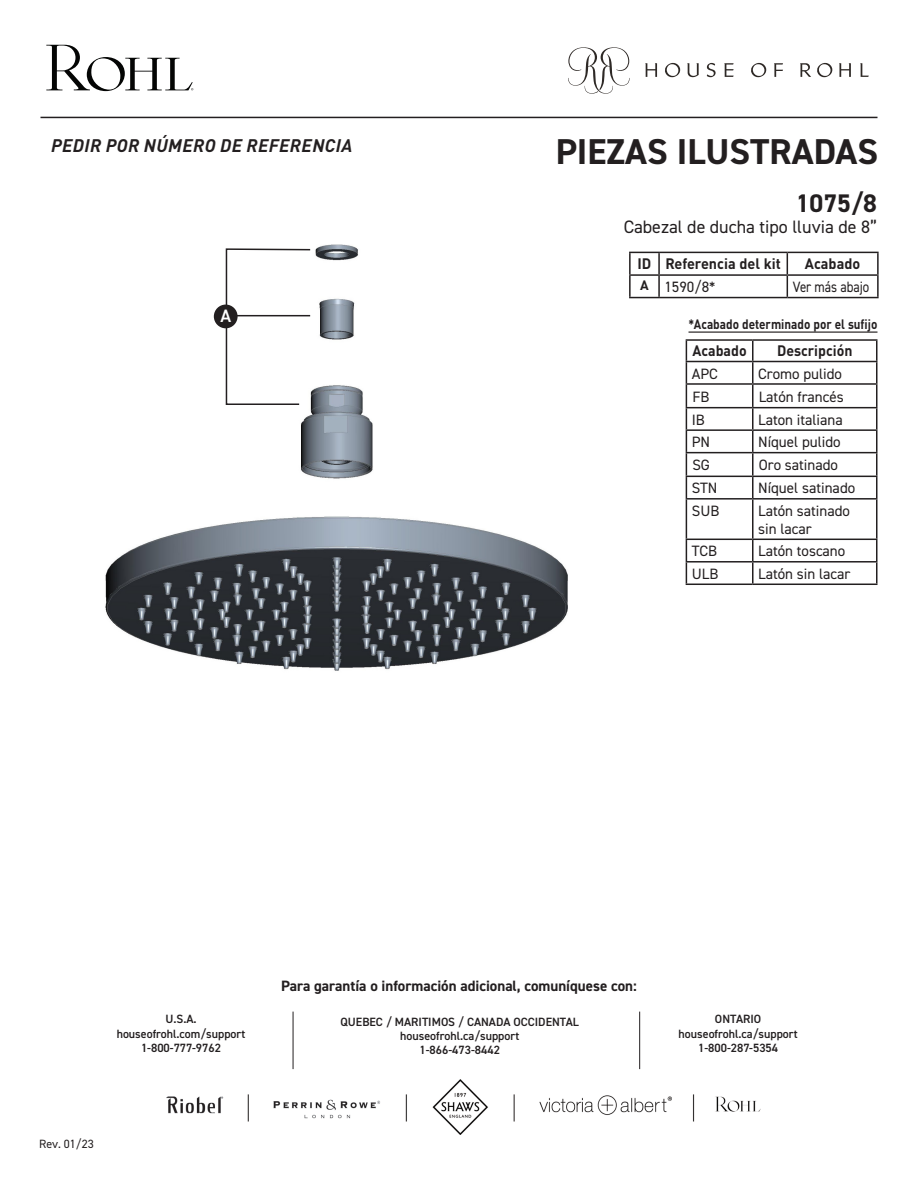
<style>
.page{position:relative;width:918px;height:1188px;background:#fff}
.page>*{position:absolute;margin:0;border:0;box-sizing:border-box;transform-origin:0 0}
.t1{font:700 36px "DIN2014";color:#231f20}
.t2{font:700 25.5px "DIN2014";color:#231f20}
.t3{font:18px "DIN2014";color:#231f20}
.t4{font:italic 700 18px "DIN Pro";letter-spacing:.02em;color:#231f20}
.t5{font:600 18px "DIN2014";color:#fff}
.Part_Numbers{font:15px/18px "DIN2014";color:#231f20}
.t6{font:700 15px "DIN2014";color:#231f20}
.Call_Out_ID{font:700 15px "DIN Pro";color:#231f20;scale:.96 1}
.Call_Out_ID-2{font:700 15px "DIN Pro";color:#231f20;scale:.94 1}
.Part_Numbers-2{font:15px "DIN2014";color:#231f20;scale:.86 1}
.Call_Out_ID-3{font:700 13.5px "DIN Pro";color:#231f20;scale:.87 1}
.Call_Out_ID-4{font:700 13.5px "DIN Pro";color:#231f20}
.t7{font:600 12px "DIN2014";color:#231f20}
.t8{font:12px "DIN2014";color:#231f20}
</style>
<div class="page">
<img style="left:105px;top:244px;width:463px;height:427px">
<svg style="left:225px;top:248px;width:87px;height:158px"></svg>
<hr style="left:226px;top:315px;width:84px;height:1px;background:#231f20">
<div style="left:214px;top:305px;width:24px;height:23px;background:#231f20;border-radius:50%"></div>
<hr style="left:40px;top:117px;width:838px;height:1px;background:#231f20">
<svg style="left:568px;top:47px;width:62px;height:47px"></svg>
<svg style="left:645px;top:63px;width:12px;height:14px"></svg>
<svg style="left:687px;top:63px;width:12px;height:14px"></svg>
<svg style="left:707px;top:63px;width:9px;height:14px"></svg>
<svg style="left:724px;top:63px;width:10px;height:14px"></svg>
<svg style="left:751px;top:63px;width:15px;height:14px"></svg>
<svg style="left:817px;top:63px;width:15px;height:14px"></svg>
<svg style="left:665px;top:63px;width:15px;height:14px"></svg>
<svg style="left:774px;top:63px;width:9px;height:14px"></svg>
<svg style="left:800px;top:63px;width:11px;height:14px"></svg>
<svg style="left:839px;top:63px;width:12px;height:14px"></svg>
<svg style="left:860px;top:63px;width:9px;height:14px"></svg>
<svg style="left:46px;top:45px;width:147px;height:46px"></svg>
<img style="left:166px;top:1080px;width:594px;height:54px">
<hr style="left:639px;top:1012px;width:1px;height:57px;background:#231f20">
<hr style="left:293px;top:1012px;width:1px;height:57px;background:#231f20">
<hr style="left:629px;top:252px;width:30px;height:1px;background:#231f20">
<hr style="left:629px;top:253px;width:2px;height:21px;background:#231f20">
<hr style="left:659px;top:252px;width:128px;height:1px;background:#231f20">
<hr style="left:658px;top:253px;width:2px;height:21px;background:#231f20">
<hr style="left:787px;top:252px;width:92px;height:1px;background:#231f20">
<hr style="left:877px;top:253px;width:2px;height:21px;background:#231f20">
<hr style="left:629px;top:274px;width:30px;height:2px;background:#231f20">
<hr style="left:629px;top:276px;width:2px;height:21px;background:#231f20">
<hr style="left:659px;top:274px;width:128px;height:2px;background:#231f20">
<hr style="left:658px;top:276px;width:2px;height:21px;background:#231f20">
<hr style="left:787px;top:274px;width:92px;height:2px;background:#231f20">
<svg style="left:787px;top:253px;width:1px;height:44px"></svg>
<hr style="left:877px;top:276px;width:2px;height:21px;background:#231f20">
<hr style="left:629px;top:297px;width:30px;height:1px;background:#231f20">
<hr style="left:659px;top:297px;width:128px;height:1px;background:#231f20">
<hr style="left:787px;top:297px;width:92px;height:1px;background:#231f20">
<hr style="left:689px;top:332px;width:188px;height:1px;background:#231f20">
<hr style="left:686px;top:339px;width:67px;height:2px;background:#231f20">
<hr style="left:753px;top:339px;width:125px;height:2px;background:#231f20">
<hr style="left:752px;top:341px;width:2px;height:20px;background:#231f20">
<hr style="left:876px;top:341px;width:2px;height:20px;background:#231f20">
<hr style="left:686px;top:361px;width:67px;height:1px;background:#231f20">
<hr style="left:753px;top:361px;width:125px;height:1px;background:#231f20">
<hr style="left:752px;top:362px;width:2px;height:21px;background:#231f20">
<hr style="left:876px;top:362px;width:2px;height:21px;background:#231f20">
<hr style="left:686px;top:383px;width:67px;height:2px;background:#231f20">
<hr style="left:753px;top:383px;width:125px;height:2px;background:#231f20">
<hr style="left:752px;top:385px;width:2px;height:22px;background:#231f20">
<hr style="left:876px;top:385px;width:2px;height:22px;background:#231f20">
<hr style="left:686px;top:407px;width:67px;height:1px;background:#231f20">
<hr style="left:753px;top:407px;width:125px;height:1px;background:#231f20">
<hr style="left:752px;top:408px;width:2px;height:21px;background:#231f20">
<hr style="left:876px;top:408px;width:2px;height:21px;background:#231f20">
<hr style="left:686px;top:429px;width:67px;height:2px;background:#231f20">
<hr style="left:753px;top:429px;width:125px;height:2px;background:#231f20">
<hr style="left:752px;top:431px;width:2px;height:21px;background:#231f20">
<hr style="left:876px;top:431px;width:2px;height:21px;background:#231f20">
<hr style="left:686px;top:452px;width:67px;height:1px;background:#231f20">
<hr style="left:753px;top:452px;width:125px;height:1px;background:#231f20">
<hr style="left:752px;top:453px;width:2px;height:23px;background:#231f20">
<hr style="left:876px;top:453px;width:2px;height:23px;background:#231f20">
<hr style="left:686px;top:476px;width:67px;height:1px;background:#231f20">
<svg style="left:686px;top:341px;width:1px;height:157px"></svg>
<hr style="left:753px;top:476px;width:125px;height:1px;background:#231f20">
<hr style="left:752px;top:477px;width:2px;height:21px;background:#231f20">
<hr style="left:876px;top:477px;width:2px;height:21px;background:#231f20">
<hr style="left:686px;top:498px;width:67px;height:2px;background:#231f20">
<hr style="left:686px;top:500px;width:1px;height:39px;background:#231f20">
<hr style="left:753px;top:498px;width:125px;height:2px;background:#231f20">
<hr style="left:752px;top:500px;width:2px;height:39px;background:#231f20">
<hr style="left:876px;top:500px;width:2px;height:39px;background:#231f20">
<hr style="left:686px;top:539px;width:67px;height:1px;background:#231f20">
<hr style="left:753px;top:539px;width:125px;height:1px;background:#231f20">
<hr style="left:752px;top:540px;width:2px;height:21px;background:#231f20">
<hr style="left:876px;top:540px;width:2px;height:21px;background:#231f20">
<hr style="left:686px;top:561px;width:67px;height:2px;background:#231f20">
<svg style="left:686px;top:540px;width:1px;height:44px"></svg>
<hr style="left:753px;top:561px;width:125px;height:2px;background:#231f20">
<hr style="left:752px;top:563px;width:2px;height:21px;background:#231f20">
<hr style="left:876px;top:563px;width:2px;height:21px;background:#231f20">
<hr style="left:686px;top:584px;width:67px;height:1px;background:#231f20">
<hr style="left:753px;top:584px;width:125px;height:1px;background:#231f20">
<p class="t4" style="left:51px;top:130px;width:303px">PEDIR POR NÚMERO DE REFERENCIA</p>
<p class="t1" style="left:556px;top:128px;width:324px">PIEZAS ILUSTRADAS</p>
<p class="t2" style="left:796px;top:186px;width:83px">1075/8</p>
<p class="t3" style="left:624px;top:216px;width:255px">Cabezal de ducha tipo lluvia de 8”</p>
<h3 class="t5" style="left:220px;top:303px;width:12px">A</h3>
<p class="Call_Out_ID" style="left:638px;top:251px;width:16px">ID</p>
<p class="Call_Out_ID" style="left:666px;top:251px;width:122px">Referencia del kit</p>
<p class="Call_Out_ID" style="left:805px;top:251px;width:59px">Acabado</p>
<p class="Call_Out_ID-4" style="left:640px;top:274px;width:10px">A</p>
<p class="Part_Numbers" style="left:664px;top:278px;width:53px">1590/8*</p>
<p class="Part_Numbers-2" style="left:793px;top:278px;width:91px">Ver más abajo</p>
<p class="Call_Out_ID-3" style="left:689px;top:312px;width:219px">*Acabado determinado por el sufijo</p>
<p class="Call_Out_ID-2" style="left:692px;top:338px;width:59px">Acabado</p>
<p class="Call_Out_ID-2" style="left:777px;top:338px;width:82px">Descripción</p>
<p class="Part_Numbers" style="left:692px;top:364px;width:28px">APC</p>
<p class="Part_Numbers" style="left:758px;top:364px;width:85px">Cromo pulido</p>
<p class="Part_Numbers" style="left:692px;top:387px;width:18px">FB</p>
<p class="Part_Numbers" style="left:759px;top:387px;width:86px">Latón francés</p>
<p class="Part_Numbers" style="left:692px;top:410px;width:15px">IB</p>
<p class="Part_Numbers" style="left:758px;top:410px;width:86px">Laton italiana</p>
<p class="Part_Numbers" style="left:692px;top:433px;width:20px">PN</p>
<p class="Part_Numbers" style="left:758px;top:433px;width:84px">Níquel pulido</p>
<p class="Part_Numbers" style="left:692px;top:456px;width:19px">SG</p>
<p class="Part_Numbers" style="left:759px;top:456px;width:81px">Oro satinado</p>
<p class="Part_Numbers" style="left:692px;top:479px;width:27px">STN</p>
<p class="Part_Numbers" style="left:758px;top:479px;width:99px">Níquel satinado</p>
<p class="Part_Numbers" style="left:692px;top:501px;width:29px">SUB</p>
<p class="Part_Numbers" style="left:758px;top:501px;width:93px">Latón satinado sin lacar</p>
<p class="Part_Numbers" style="left:692px;top:542px;width:27px">TCB</p>
<p class="Part_Numbers" style="left:758px;top:542px;width:89px">Latón toscano</p>
<p class="Part_Numbers" style="left:692px;top:564px;width:28px">ULB</p>
<p class="Part_Numbers" style="left:758px;top:564px;width:94px">Latón sin lacar</p>
<p class="t7" style="left:165px;top:1011px;width:33px">U.S.A.</p>
<p class="t7" style="left:117px;top:1026px;width:130px">houseofrohl.com/support</p>
<p class="t7" style="left:141px;top:1040px;width:82px">1-800-777-9762</p>
<p class="t8" style="left:39px;top:1136px;width:56px">Rev. 01/23</p>
<p class="t6" style="left:281px;top:975px;width:357px">Para garantía o información adicional, comuníquese con:</p>
<p class="t7" style="left:341px;top:1013px;width:240px">QUEBEC / MARITIMOS / CANADA OCCIDENTAL</p>
<p class="t7" style="left:400px;top:1028px;width:120px">houseofrohl.ca/support</p>
<p class="t7" style="left:420px;top:1042px;width:82px">1-866-473-8442</p>
<p class="t7" style="left:715px;top:1011px;width:48px">ONTARIO</p>
<p class="t7" style="left:679px;top:1026px;width:120px">houseofrohl.ca/support</p>
<p class="t7" style="left:698px;top:1040px;width:82px">1-800-287-5354</p>
</div>
